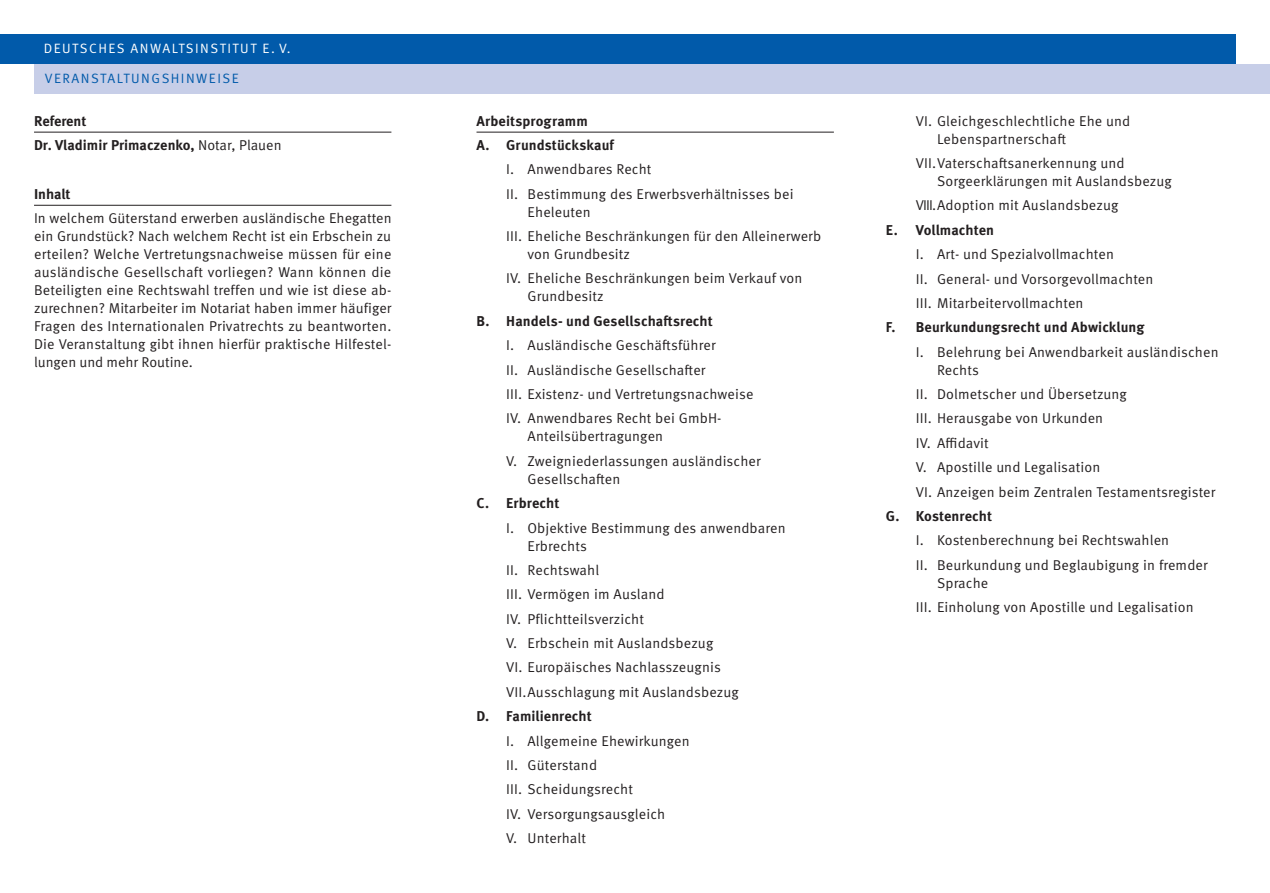
<style>
.page{position:relative;width:1270px;height:893px;background:#fff}
.page>*{position:absolute;margin:0;border:0;box-sizing:border-box;transform-origin:0 0}
.t1{font:14.25px/24.5px "Meta OT Norm";letter-spacing:.01em;color:#231f20}
.t2{font:700 14.25px/24.5px "Meta OT";letter-spacing:.005em;color:#231f20}
.t3{font:13.5px "Meta OT Norm";letter-spacing:.11em;color:#fff}
.t4{font:13.5px "Meta OT Norm";letter-spacing:.11em;color:#015aaa}
.s1{font-family:"Meta OT Norm";font-weight:400}
</style>
<div class="page">
<div style="left:34px;top:64px;width:1235px;height:30px;background:#c7cee8"></div>
<div style="left:0;top:34px;width:1235px;height:30px;background:#015aaa"></div>
<hr style="left:34px;top:132px;width:357px;height:1px;background:#231f20">
<hr style="left:34px;top:205px;width:357px;height:1px;background:#231f20">
<hr style="left:476px;top:132px;width:357px;height:1px;background:#231f20">
<p class="t3" style="left:44px;top:40px;width:248px">DEUTSCHES ANWALTSINSTITUT E. V.</p>
<p class="t4" style="left:45px;top:70px;width:195px">VERANSTALTUNGSHINWEISE</p>
<p class="t2" style="left:34px;top:109px;width:249px">Referent<br>Dr. Vladimir Primaczenko, <span class="s1">Notar, Plauen</span></p>
<p class="t2" style="left:34px;top:182px;width:38px">Inhalt</p>
<p class="t1" style="left:34px;top:209px;width:359px;line-height:18px;text-align:justify">In welchem Güterstand erwerben ausländische Ehegatten ein Grundstück? Nach welchem Recht ist ein Erbschein zu erteilen? Welche Vertretungsnachweise müssen für eine ausländische Gesellschaft vorliegen? Wann können die Beteiligten eine Rechtswahl treffen und wie ist diese ab&shy;zurechnen? Mitarbeiter im Notariat haben immer häufiger Fragen des Internationalen Privatrechts zu beantworten.<br>Die Veranstaltung gibt ihnen hierfür praktische Hilfestel&shy;lungen und mehr Routine.</p>
<p class="t2" style="left:476px;top:109px;width:139px">Arbeitsprogramm<br>A. Grundstückskauf</p>
<p class="t1" style="left:506px;top:157px;width:289px">I. Anwendbares Recht<br>II. Bestimmung des Erwerbsverhältnisses bei</p>
<p class="t1" style="left:506px;top:200px;width:316px;text-indent:21px">Eheleuten<br>III. Eheliche Beschränkungen für den Alleinerwerb</p>
<p class="t1" style="left:506px;top:242px;width:298px;text-indent:21px">von Grundbesitz<br>IV. Eheliche Beschränkungen beim Verkauf von</p>
<p class="t1" style="left:527px;top:284px;width:78px">Grundbesitz</p>
<p class="t2" style="left:476px;top:309px;width:238px">B. Handels- und Gesellschaftsrecht</p>
<p class="t1" style="left:506px;top:333px;width:249px">I. Ausländische Geschäftsführer<br>II. Ausländische Gesellschafter<br>III. Existenz- und Vertretungsnachweise IV. Anwendbares Recht bei GmbH-</p>
<p class="t1" style="left:506px;top:424px;width:256px;text-indent:21px">Anteilsübertragungen<br>V. Zweigniederlassungen ausländischer</p>
<p class="t1" style="left:527px;top:467px;width:94px">Gesellschaften</p>
<p class="t2" style="left:476px;top:491px;width:85px">C. Erbrecht</p>
<p class="t1" style="left:527px;top:519px;width:259px;line-height:18px;text-indent:-21px">I. Objektive Bestimmung des anwendbaren<br>Erbrechts</p>
<p class="t1" style="left:506px;top:558px;width:234px">II. Rechtswahl<br>III. Vermögen im Ausland<br>IV. Pflichtteilsverzicht<br>V. Erbschein mit Auslandsbezug<br>VI. Europäisches Nachlasszeugnis<br>VII.Ausschlagung mit Auslandsbezug</p>
<p class="t2" style="left:476px;top:704px;width:117px">D. Familienrecht</p>
<p class="t1" style="left:506px;top:729px;width:185px">I. Allgemeine Ehewirkungen<br>II. Güterstand<br>III. Scheidungsrecht<br>IV. Versorgungsausgleich<br>V. Unterhalt</p>
<p class="t1" style="left:936px;top:112px;width:195px;line-height:18px;text-indent:-21px">VI. Gleichgeschlechtliche Ehe und<br>Lebenspartnerschaft</p>
<p class="t1" style="left:936px;top:154px;width:236px;line-height:18px;text-indent:-21px">VII.Vaterschaftsanerkennung und<br>Sorgeerklärungen mit Auslandsbezug</p>
<p class="t1" style="left:915px;top:193px;width:204px">VIII.Adoption mit Auslandsbezug</p>
<p class="t2" style="left:885px;top:218px;width:110px">E. Vollmachten</p>
<p class="t1" style="left:915px;top:242px;width:239px">I. Art- und Spezialvollmachten<br>II. General- und Vorsorgevollmachten<br>III. Mitarbeitervollmachten</p>
<p class="t2" style="left:885px;top:315px;width:260px">F. Beurkundungsrecht und Abwicklung</p>
<p class="t1" style="left:936px;top:343px;width:283px;line-height:18px;text-indent:-21px">I. Belehrung bei Anwendbarkeit ausländischen<br>Rechts</p>
<p class="t1" style="left:915px;top:382px;width:301px">II. Dolmetscher und Übersetzung<br>III. Herausgabe von Urkunden<br>IV. Affidavit<br>V. Apostille und Legalisation<br>VI. Anzeigen beim Zentralen Testamentsregister</p>
<p class="t2" style="left:885px;top:504px;width:108px">G. Kostenrecht</p>
<p class="t1" style="left:915px;top:528px;width:293px">I. Kostenberechnung bei Rechtswahlen<br>II. Beurkundung und Beglaubigung in fremder</p>
<p class="t1" style="left:915px;top:571px;width:279px;text-indent:21px">Sprache<br>III. Einholung von Apostille und Legalisation</p>
</div>
